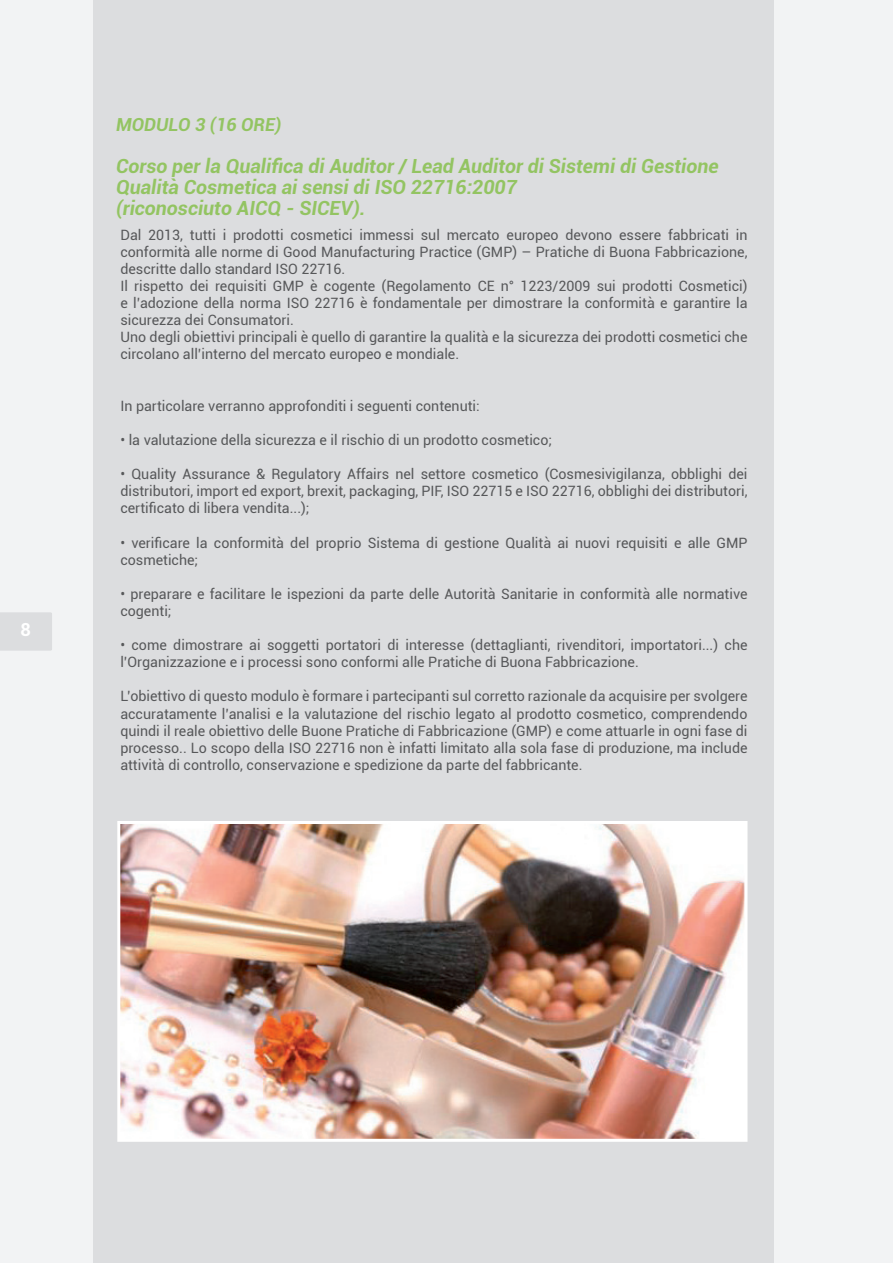
<style>
.page{position:relative;width:893px;height:1263px;background:#f2f3f4}
.page>*{position:absolute;margin:0;border:0;box-sizing:border-box;transform-origin:0 0}
.t1{font:italic 700 19.5px/21px "Roboto";color:#93c462}
.t2{font:italic 700 18px "Roboto";color:#93c462}
.t3{font:700 18px "Roboto";color:#fff}
.t4{font:14.25px/17.1px "Roboto";color:#57585a}
</style>
<div class="page">
<div style="left:94px;top:0;width:680px;height:1263px;background:#dcdddf"></div>
<div style="left:0;top:612px;width:52px;height:39px;background:#dcdddf"></div>
<img style="left:121px;top:825px;width:622px;height:313px">
<div style="left:117px;top:821px;width:630px;height:321px;border:3px solid #fff"></div>
<p class="t3" style="left:13px;top:616px;width:19px">88</p>
<p class="t2" style="left:116px;top:112px;width:167px">MODULO 3 (16 ORE)</p>
<h1 class="t1" style="left:116px;top:155px;width:604px">Corso per la Qualifica di Auditor / Lead Auditor di Sistemi di Gestione<br>Qualità Cosmetica ai sensi di ISO 22716:2007<br>(riconosciuto AICQ - SICEV).</h1>
<p class="t4" style="left:120px;top:225px;width:629px">Dal 2013, tutti i prodotti cosmetici immessi sul mercato europeo devono essere fabbricati in conformità alle norme di Good Manufacturing Practice (GMP) – Pratiche di Buona Fabbricazione, descritte dallo standard ISO 22716.<br>Il rispetto dei requisiti GMP è cogente (Regolamento CE n° 1223/2009 sui prodotti Cosmetici) e l’adozione della norma ISO 22716 è fondamentale per dimostrare la conformità e garantire la sicurezza dei Consumatori.<br>Uno degli obiettivi principali è quello di garantire la qualità e la sicurezza dei prodotti cosmetici che circolano all’interno del mercato europeo e mondiale.</p>
<p class="t4" style="left:120px;top:396px;width:361px">In particolare verranno approfonditi i seguenti contenuti:</p>
<p class="t4" style="left:120px;top:431px;width:433px">• la valutazione della sicurezza e il rischio di un prodotto cosmetico;</p>
<p class="t4" style="left:120px;top:465px;width:629px;text-align:justify">• Quality Assurance &amp; Regulatory Affairs nel settore cosmetico (Cosmesivigilanza, obblighi dei distributori, import ed export, brexit, packaging, PIF, ISO 22715 e ISO 22716, obblighi dei distributori, certificato di libera vendita...);</p>
<p class="t4" style="left:120px;top:533px;width:629px">• verificare la conformità del proprio Sistema di gestione Qualità ai nuovi requisiti e alle GMP cosmetiche;</p>
<p class="t4" style="left:120px;top:585px;width:629px">• preparare e facilitare le ispezioni da parte delle Autorità Sanitarie in conformità alle normative cogenti;</p>
<p class="t4" style="left:120px;top:636px;width:629px">• come dimostrare ai soggetti portatori di interesse (dettaglianti, rivenditori, importatori...) che l’Organizzazione e i processi sono conformi alle Pratiche di Buona Fabbricazione.</p>
<p class="t4" style="left:120px;top:687px;width:629px;text-align:justify">L’obiettivo di questo modulo è formare i partecipanti sul corretto razionale da acquisire per svolgere accuratamente l’analisi e la valutazione del rischio legato al prodotto cosmetico, comprendendo quindi il reale obiettivo delle Buone Pratiche di Fabbricazione (GMP) e come attuarle in ogni fase di processo.. Lo scopo della ISO 22716 non è infatti limitato alla sola fase di produzione, ma include attività di controllo, conservazione e spedizione da parte del fabbricante.</p>
</div>
